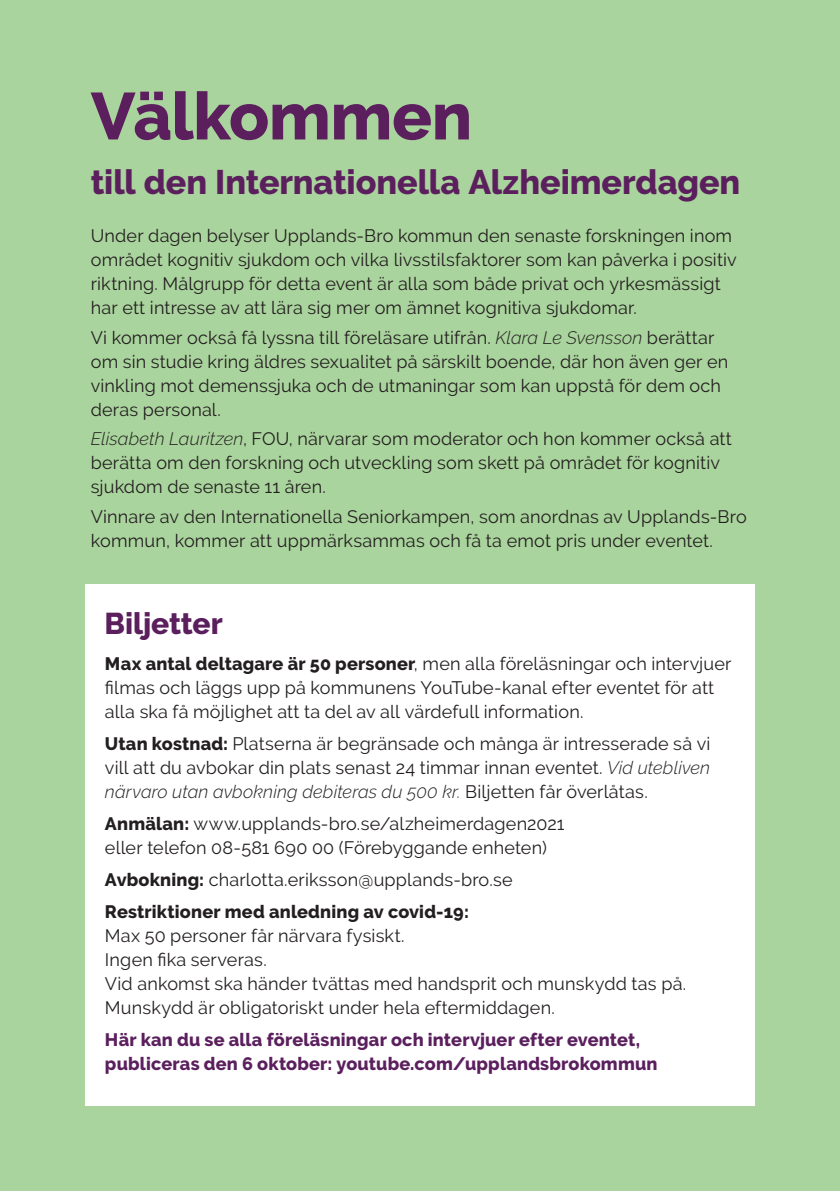
<style>
.page{position:relative;width:840px;height:1191px;background:#fff}
.page>*{position:absolute;margin:0;border:0;box-sizing:border-box;transform-origin:0 0}
.BT{font:800 66.2px "Raleway";letter-spacing:-.005em;color:#5b1f5d}
.BT-2{font:800 34px "Raleway";color:#5b1f5d}
.BT-3{font:800 30px "Raleway";letter-spacing:-.005em;color:#5b1f5d}
.BT-4{font:18px/24px "Raleway";letter-spacing:.01em;color:#231f20}
.BT-5{font:800 18px/24px "Raleway";letter-spacing:.01em;color:#5b1f5d}
.BT-6{font:800 18px "Raleway";letter-spacing:.01em;color:#231f20}
.s1{font-weight:300;font-style:italic}
.s2{font-weight:800}
</style>
<div class="page">
<div style="left:0;top:0;width:839px;height:1191px;background:#aad49d"></div>
<div style="left:85px;top:584px;width:669px;height:522px;background:#fff"></div>
<p class="BT" style="left:91px;top:79px;width:382px">Välkommen</p>
<p class="BT-2" style="left:91px;top:163px;width:650px">till den Internationella Alzheimerdagen</p>
<p class="BT-4" style="left:91px;top:223px;width:647px">Under dagen belyser Upplands-Bro kommun den senaste forskningen inom området kognitiv sjukdom och vilka livsstilsfaktorer som kan påverka i positiv riktning. Målgrupp för detta event är alla som både privat och yrkesmässigt har ett intresse av att lära sig mer om ämnet kognitiva sjukdomar.</p>
<p class="BT-4" style="left:91px;top:325px;width:638px">Vi kommer också få lyssna till föreläsare utifrån. <span class="s1">Klara Le Svensson</span> berättar om sin studie kring äldres sexualitet på särskilt boende, där hon även ger en vinkling mot demenssjuka och de utmaningar som kan uppstå för dem och deras personal.</p>
<p class="BT-4" style="left:91px;top:427px;width:642px"><span class="s1">Elisabeth Lauritzen</span>, FOU, närvarar som moderator och hon kommer också att berätta om den forskning och utveckling som skett på området för kognitiv sjukdom de senaste 11 åren.</p>
<p class="BT-4" style="left:91px;top:504px;width:657px">Vinnare av den Internationella Seniorkampen, som anordnas av Upplands-Bro kommun, kommer att uppmärksammas och få ta emot pris under eventet.</p>
<p class="BT-3" style="left:104px;top:606px;width:120px">Biljetter</p>
<p class="BT-4" style="left:105px;top:652px;width:627px"><span class="s2">Max antal deltagare är 50 personer</span>, men alla föreläsningar och intervjuer filmas och läggs upp på kommunens YouTube-kanal efter eventet för att alla ska få möjlighet att ta del av all värdefull information.</p>
<p class="BT-4" style="left:105px;top:732px;width:606px;text-align:justify"><span class="s2">Utan kostnad:</span> Platserna är begränsade och många är intresserade så vi vill att du avbokar din plats senast 24 timmar innan eventet. <span class="s1">Vid utebliven närvaro utan avbokning debiteras du 500 kr.</span> Biljetten får överlåtas.</p>
<p class="BT-4" style="left:105px;top:811px;width:461px"><span class="s2">Anmälan:</span> www.upplands-bro.se/alzheimerdagen2021 eller telefon 08-581 690 00 (Förebyggande enheten)</p>
<p class="BT-4" style="left:105px;top:867px;width:409px"><span class="s2">Avbokning:</span> charlotta.eriksson@upplands-bro.se</p>
<p class="BT-6" style="left:105px;top:901px;width:365px">Restriktioner med anledning av covid-19:</p>
<p class="BT-4" style="left:105px;top:923px;width:301px">Max 50 personer får närvara fysiskt.</p>
<p class="BT-4" style="left:105px;top:947px;width:163px">Ingen fika serveras.</p>
<p class="BT-4" style="left:105px;top:971px;width:582px">Vid ankomst ska händer tvättas med handsprit och munskydd tas på.</p>
<p class="BT-4" style="left:105px;top:995px;width:451px">Munskydd är obligatoriskt under hela eftermiddagen.</p>
<p class="BT-5" style="left:105px;top:1027px;width:553px">Här kan du se alla föreläsningar och intervjuer efter eventet, publiceras den 6 oktober: youtube.com/upplandsbrokommun</p>
</div>
